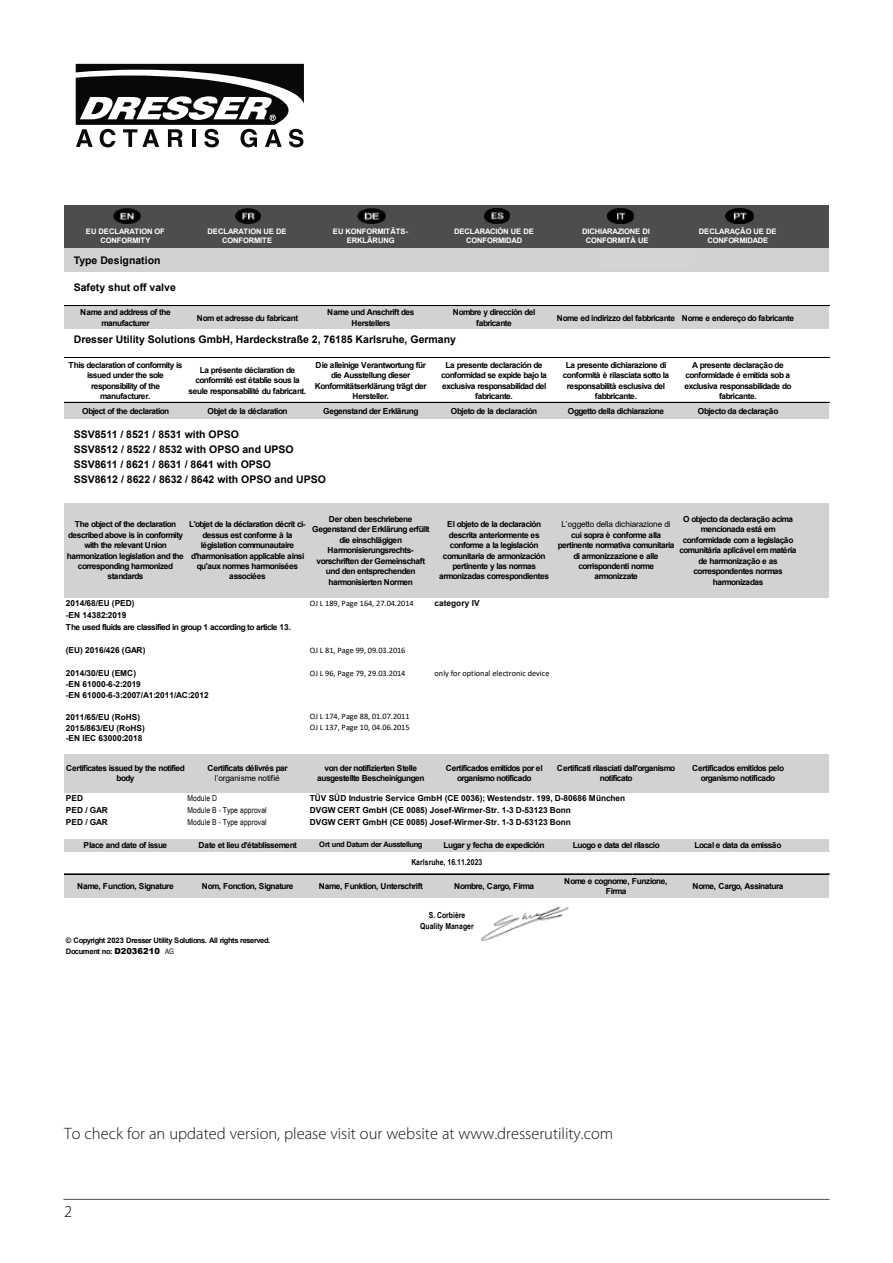
<style>
.page{position:relative;width:893px;height:1263px;background:#fff}
.page>*{position:absolute;margin:0;border:0;box-sizing:border-box;transform-origin:0 0}
.t1{font:300 16.5px "Myriad Pro";color:#131313}
.t2{font:300 16.5px "Myriad Pro";color:#000}
.t3{font:700 10.5px/15px "Arial";color:#000}
.t4{font:700 8.25px/10.5px "Arial";letter-spacing:-.055em;color:#000;text-align:center}
.t5{font:700 8.25px "Arial";letter-spacing:.005em;color:#000}
.t6{font:8.25px "Calibri";letter-spacing:-.005em;color:#000}
.t7{font:700 8.25px/11.2px "Arial";color:#000}
.t8{font:8.25px "Arial Narrow";letter-spacing:.015em;color:#000}
.t9{font:700 8.25px/10.5px "Arial Narrow";letter-spacing:.005em;color:#000;text-align:center}
.t10{font:700 8.25px/10.5px "Arial";letter-spacing:-.025em;color:#000;text-align:center}
.t11{font:700 7.5px/9.8px "Arial";letter-spacing:-.01em;color:#fff;text-align:center}
.t12{font:700 7.5px/11.4px "Arial";letter-spacing:-.055em;color:#000}
.s1{font-weight:900;font-size:8.25px}
.s2{font-family:"Arial Narrow";font-weight:400}
</style>
<div class="page">
<hr style="left:63px;top:1199px;width:766px;height:1px;background:#505050">
<svg style="left:76px;top:64px;width:228px;height:83px"></svg>
<div style="left:65px;top:205px;width:764px;height:43px;background:#4d4d4d"></div>
<div style="left:65px;top:248px;width:764px;height:24px;background:#d2d2d2"></div>
<div style="left:65px;top:306px;width:764px;height:23px;background:#d2d2d2"></div>
<div style="left:65px;top:402px;width:764px;height:16px;background:#d2d2d2"></div>
<div style="left:65px;top:503px;width:764px;height:94px;background:#d2d2d2"></div>
<div style="left:65px;top:754px;width:764px;height:38px;background:#d2d2d2"></div>
<hr style="left:65px;top:792px;width:764px;height:1px;background:#d2d2d2">
<div style="left:65px;top:839px;width:764px;height:11px;background:#d2d2d2"></div>
<hr style="left:65px;top:850px;width:764px;height:1px;background:#d2d2d2">
<div style="left:65px;top:874px;width:764px;height:24px;background:#d2d2d2"></div>
<hr style="left:64px;top:305px;width:765px;height:1px;background:#000">
<hr style="left:64px;top:357px;width:765px;height:1px;background:#000">
<hr style="left:64px;top:402px;width:765px;height:1px;background:#000">
<hr style="left:64px;top:874px;width:765px;height:1px;background:#000">
<img style="left:235px;top:208px;width:26px;height:16px">
<img style="left:358px;top:208px;width:27px;height:16px">
<img style="left:484px;top:208px;width:26px;height:16px">
<img style="left:608px;top:208px;width:25px;height:16px">
<img style="left:726px;top:208px;width:27px;height:16px">
<img style="left:114px;top:208px;width:27px;height:16px">
<img style="left:481px;top:906px;width:88px;height:35px">
<p class="t11" style="left:86px;top:226px;width:80px">EU DECLARATION OF<br>CONFORMITY</p>
<p class="t11" style="left:208px;top:226px;width:81px">DECLARATION UE DE<br>CONFORMITE</p>
<p class="t11" style="left:333px;top:226px;width:77px">EU KONFORMITÄTS-<br>ERKLÄRUNG</p>
<p class="t11" style="left:454px;top:226px;width:81px">DECLARACIÓN UE DE<br>CONFORMIDAD</p>
<p class="t11" style="left:582px;top:226px;width:69px">DICHIARAZIONE DI<br>CONFORMITÀ UE</p>
<p class="t11" style="left:699px;top:226px;width:79px">DECLARAÇÃO UE DE<br>CONFORMIDADE</p>
<p class="t3" style="left:74px;top:253px;width:88px">Type Designation</p>
<p class="t3" style="left:74px;top:280px;width:104px">Safety shut off valve</p>
<p class="t4" style="left:80px;top:308px;width:92px">Name and address of the manufacturer</p>
<p class="t4" style="left:197px;top:313px;width:103px">Nom et adresse du fabricant</p>
<p class="t4" style="left:327px;top:308px;width:89px">Name und Anschrift des<br>Herstellers</p>
<p class="t4" style="left:453px;top:308px;width:84px">Nombre y dirección del fabricante</p>
<p class="t4" style="left:557px;top:313px;width:239px">Nome ed indirizzo del fabbricante Nome e endereço do fabricante</p>
<p class="t4" style="left:69px;top:360px;width:115px">This declaration of conformity is issued under the sole responsibility of the manufacturer.</p>
<p class="t4" style="left:189px;top:365px;width:119px">La présente déclaration de conformité est établie sous la seule responsabilité du fabricant.</p>
<p class="t4" style="left:315px;top:360px;width:113px">Die alleinige Verantwortung für die Ausstellung dieser<br>Konformitätserklärung trägt der<br>Hersteller.</p>
<p class="t4" style="left:441px;top:360px;width:107px">La presente declaración de conformidad se expide bajo la exclusiva responsabilidad del fabricante.</p>
<p class="t4" style="left:563px;top:360px;width:108px">La presente dichiarazione di conformità è rilasciata sotto la responsabilità esclusiva del fabbricante.</p>
<p class="t4" style="left:684px;top:360px;width:109px">A presente declaração de conformidade é emitida sob a exclusiva responsabilidade do fabricante.</p>
<p class="t4" style="left:82px;top:406px;width:89px">Object of the declaration</p>
<p class="t4" style="left:207px;top:406px;width:82px">Objet de la déclaration</p>
<p class="t4" style="left:323px;top:406px;width:97px">Gegenstand der Erklärung</p>
<p class="t4" style="left:451px;top:406px;width:88px">Objeto de la declaración</p>
<p class="t4" style="left:568px;top:406px;width:98px">Oggetto della dichiarazione</p>
<p class="t4" style="left:698px;top:406px;width:82px">Objecto da declaração</p>
<p class="t3" style="left:74px;top:332px;width:384px">Dresser Utility Solutions GmbH, Hardeckstraße 2, 76185 Karlsruhe, Germany</p>
<p class="t3" style="left:74px;top:427px;width:254px">SSV8511 / 8521 / 8531 with OPSO<br>SSV8512 / 8522 / 8532 with OPSO and UPSO SSV8611 / 8621 / 8631 / 8641 with OPSO<br>SSV8612 / 8622 / 8632 / 8642 with OPSO and UPSO</p>
<p class="t4" style="left:67px;top:519px;width:118px">The object of the declaration described above is in conformity with the relevant Union harmonization legislation and the corresponding harmonized standards</p>
<p class="t4" style="left:189px;top:519px;width:118px">L'objet de la déclaration décrit ci&shy;dessus est conforme à la législation communautaire d'harmonisation applicable ainsi qu'aux normes harmonisées associées</p>
<p class="t4" style="left:312px;top:514px;width:119px">Der oben beschriebene<br>Gegenstand der Erklärung erfüllt die einschlägigen<br>Harmonisierungsrechts&shy;vorschriften der Gemeinschaft und den entsprechenden harmonisierten Normen</p>
<p class="t4" style="left:439px;top:519px;width:111px">El objeto de la declaración descrita anteriormente es conforme a la legislación comunitaria de armonización pertinente y las normas armonizadas correspondientes</p>
<p class="t4" style="left:558px;top:519px;width:118px">L’oggetto della dichiarazione di cui sopra è conforme alla pertinente normativa comunitaria di armonizzazione e alle corrispondenti norme armonizzate</p>
<p class="t4" style="left:679px;top:514px;width:119px">O objecto da declaração acima mencionada está em conformidade com a legislação comunitária aplicável em matéria de harmonização e as correspondentes normas harmonizadas</p>
<p class="t5" style="left:66px;top:598px;width:70px">2014/68/EU (PED)</p>
<p class="t6" style="left:310px;top:598px;width:106px">OJ L 189, Page 164, 27.04.2014</p>
<p class="t5" style="left:435px;top:598px;width:46px">category IV</p>
<p class="t4" style="left:66px;top:609px;width:227px;line-height:11.7px;text-align:left">-EN 14382:2019<br>The used fluids are classified in group 1 according to article 13.</p>
<p class="t7" style="left:66px;top:645px;width:81px">(EU) 2016/426 (GAR)</p>
<p class="t6" style="left:310px;top:645px;width:97px">OJ L 81, Page 99, 09.03.2016</p>
<p class="t5" style="left:66px;top:668px;width:72px">2014/30/EU (EMC)</p>
<p class="t6" style="left:310px;top:667px;width:97px">OJ L 96, Page 79, 29.03.2014</p>
<p class="t6" style="left:435px;top:667px;width:116px">only for optional electronic device</p>
<p class="t7" style="left:66px;top:679px;width:144px">-EN 61000-6-2:2019<br>-EN 61000-6-3:2007/A1:2011/AC:2012</p>
<p class="t5" style="left:66px;top:711px;width:76px">2011/65/EU (RoHS)</p>
<p class="t6" style="left:310px;top:711px;width:101px">OJ L 174, Page 88, 01.07.2011</p>
<p class="t5" style="left:66px;top:722px;width:80px">2015/863/EU (RoHS)</p>
<p class="t6" style="left:310px;top:722px;width:101px">OJ L 137, Page 10, 04.06.2015</p>
<p class="t7" style="left:66px;top:733px;width:78px">-EN IEC 63000:2018</p>
<p class="t4" style="left:66px;top:763px;width:120px">Certificates issued by the notified body</p>
<p class="t10" style="left:207px;top:763px;width:82px">Certificats délivrés par l’organisme notifié</p>
<p class="t4" style="left:317px;top:763px;width:109px">von der notifizierten Stelle ausgestellte Bescheinigungen</p>
<p class="t4" style="left:446px;top:763px;width:98px">Certificados emitidos por el organismo notificado</p>
<p class="t4" style="left:557px;top:763px;width:120px">Certificati rilasciati dall'organismo notificato</p>
<p class="t4" style="left:692px;top:763px;width:94px">Certificados emitidos pelo organismo notificado</p>
<p class="t4" style="left:66px;top:793px;width:19px">PED</p>
<p class="t8" style="left:188px;top:792px;width:31px">Module D</p>
<p class="t7" style="left:310px;top:793px;width:317px">TÜV SÜD Industrie Service GmbH (CE 0036); Westendstr. 199, D-80686 München</p>
<p class="t4" style="left:66px;top:805px;width:43px">PED / GAR</p>
<p class="t8" style="left:188px;top:804px;width:81px">Module B - Type approval</p>
<p class="t5" style="left:310px;top:805px;width:263px">DVGW CERT GmbH (CE 0085) Josef-Wirmer-Str. 1-3 D-53123 Bonn</p>
<p class="t4" style="left:66px;top:817px;width:43px">PED / GAR</p>
<p class="t8" style="left:188px;top:816px;width:81px">Module B - Type approval</p>
<p class="t5" style="left:310px;top:816px;width:263px">DVGW CERT GmbH (CE 0085) Josef-Wirmer-Str. 1-3 D-53123 Bonn</p>
<p class="t4" style="left:83px;top:840px;width:85px">Place and date of issue</p>
<p class="t4" style="left:199px;top:840px;width:100px">Date et lieu d'établissement</p>
<p class="t12" style="left:319px;top:839px;width:105px">Ort und Datum der Ausstellung</p>
<p class="t4" style="left:444px;top:840px;width:103px">Lugar y fecha de expedición</p>
<p class="t4" style="left:573px;top:840px;width:88px">Luogo e data del rilascio</p>
<p class="t4" style="left:694px;top:840px;width:89px">Local e data da emissão</p>
<p class="t9" style="left:411px;top:857px;width:72px">Karlsruhe, 16.11.2023</p>
<p class="t4" style="left:77px;top:881px;width:98px">Name, Function, Signature</p>
<p class="t4" style="left:202px;top:881px;width:93px">Nom, Fonction, Signature</p>
<p class="t4" style="left:319px;top:881px;width:106px">Name, Funktion, Unterschrift</p>
<p class="t4" style="left:454px;top:881px;width:81px">Nombre, Cargo, Firma</p>
<p class="t4" style="left:564px;top:876px;width:105px">Nome e cognome, Funzione,<br>Firma</p>
<p class="t4" style="left:692px;top:881px;width:92px">Nome, Cargo, Assinatura</p>
<p class="t12" style="left:66px;top:934px;width:206px">© Copyright 2023 Dresser Utility Solutions. All rights reserved.<br>Document no: <span class="s1">D2036210</span> <span class="s2">AG</span></p>
<p class="t9" style="left:420px;top:909px;width:55px">S. Corbière<br>Quality Manager</p>
<h1 class="t1" style="left:64px;top:1124px;width:551px">To check for an updated version, please visit our website at www.dresserutility.com</h1>
<h1 class="t2" style="left:64px;top:1201px;width:10px">2</h1>
</div>
